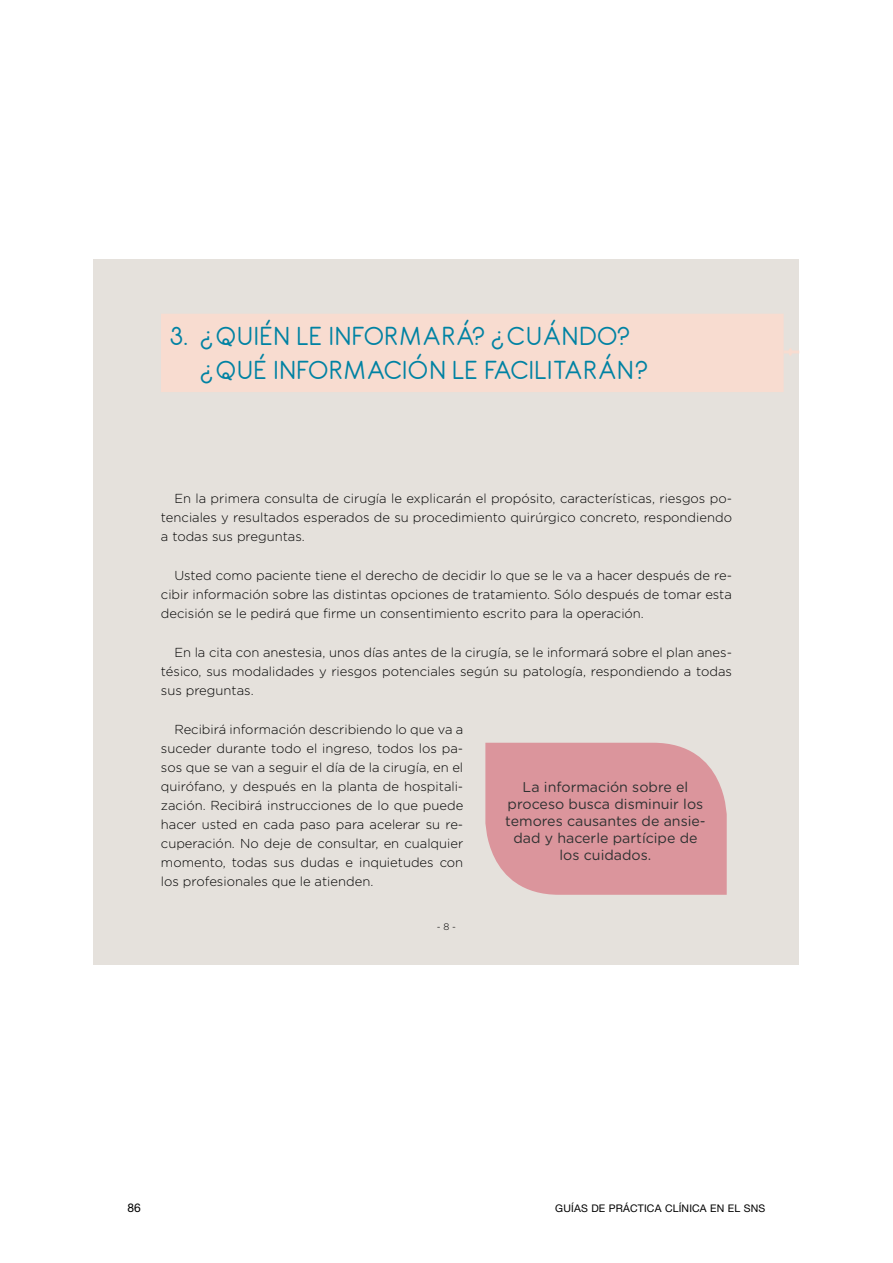
<style>
.page{position:relative;width:893px;height:1263px;background:#fff}
.page>*{position:absolute;margin:0;border:0;box-sizing:border-box;transform-origin:0 0}
.t1{font:28.5px/34.2px "Antipasto";letter-spacing:.05em;color:#0082a3}
.t2{font:14.25px/17.1px "Gotham Rounded";color:#2f3131;text-align:center}
.t3{font:300 13.05px/18.9px "Gotham Rounded";color:#000;text-align:justify}
.t4{font:12px "Helvetica Neue LT Std";color:#000}
.t5{font:10.5px "Helvetica Neue LT Std";letter-spacing:.015em;color:#000}
.t6{font:300 9.45px "Gotham Rounded";color:#000}
</style>
<div class="page">
<div style="left:94px;top:259px;width:705px;height:706px;background:#e5e1dc"></div>
<div style="left:161px;top:314px;width:623px;height:78px;background:#f8dcd0"></div>
<svg style="left:784px;top:348px;width:15px;height:8px"></svg>
<div style="left:485px;top:743px;width:242px;height:152px;background:#db959c"></div>
<p class="t1" style="left:170px;top:319px;width:20px">3.</p>
<p class="t1" style="left:201px;top:319px;width:448px">¿QUIÉN LE INFORMARÁ? ¿CUÁNDO? ¿QUÉ INFORMACIÓN LE FACILITARÁN?</p>
<p class="t3" style="left:161px;top:488px;width:573px;text-indent:13px">En la primera consulta de cirugía le explicarán el propósito, características, riesgos po&shy;tenciales y resultados esperados de su procedimiento quirúrgico concreto, respondiendo a todas sus preguntas.</p>
<p class="t3" style="left:161px;top:565px;width:573px;text-indent:13px">Usted como paciente tiene el derecho de decidir lo que se le va a hacer después de re&shy;cibir información sobre las distintas opciones de tratamiento. Sólo después de tomar esta decisión se le pedirá que firme un consentimiento escrito para la operación.</p>
<p class="t3" style="left:161px;top:642px;width:573px;text-indent:13px">En la cita con anestesia, unos días antes de la cirugía, se le informará sobre el plan anes&shy;tésico, sus modalidades y riesgos potenciales según su patología, respondiendo a todas sus preguntas.</p>
<p class="t3" style="left:161px;top:719px;width:304px;text-indent:13px">Recibirá información describiendo lo que va a suceder durante todo el ingreso, todos los pa&shy;sos que se van a seguir el día de la cirugía, en el quirófano, y después en la planta de hospitali&shy;zación. Recibirá instrucciones de lo que puede hacer usted en cada paso para acelerar su re&shy;cuperación. No deje de consultar, en cualquier momento, todas sus dudas e inquietudes con los profesionales que le atienden.</p>
<p class="t2" style="left:505px;top:778px;width:202px">La información sobre el proceso busca disminuir los temores causantes de ansie&shy;dad y hacerle partícipe de los cuidados.</p>
<p class="t6" style="left:437px;top:921px;width:21px">- 8 -</p>
<p class="t4" style="left:128px;top:1200px;width:15px">86</p>
<p class="t5" style="left:555px;top:1202px;width:212px">GUÍAS DE PRÁCTICA CLÍNICA EN EL SNS</p>
</div>
